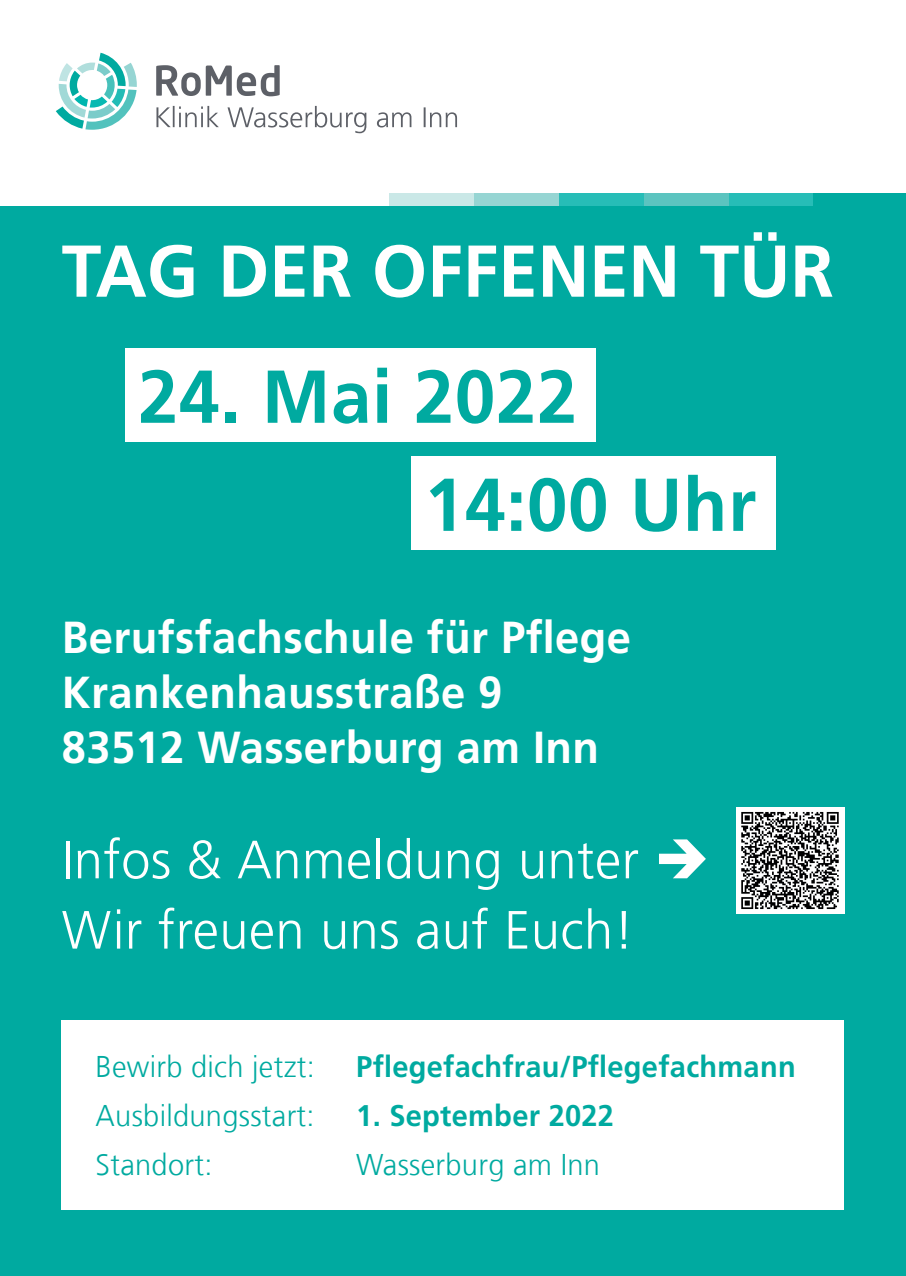
<style>
.page{position:relative;width:906px;height:1276px;background:#fff}
.page>*{position:absolute;margin:0;border:0;box-sizing:border-box;transform-origin:0 0}
.t1{font:700 74.7px/108px "Frutiger LT Com";letter-spacing:.01em;color:#00aaa0}
.t2{font:700 73.2px "Frutiger LT Com";color:#fff}
.t3{font:300 53.78px/70.3px "Frutiger LT Com";letter-spacing:.01em;color:#fff}
.t4{font:700 44.85px/55.3px "Frutiger LT Com";letter-spacing:.01em;color:#fff}
.t5{font:300 29.92px "Frutiger LT Com";letter-spacing:.01em;color:#00aaa0}
.t6{font:700 29.92px "Frutiger LT Com";letter-spacing:.01em;color:#00aaa0}
</style>
<div class="page">
<div style="left:0;top:206px;width:906px;height:1070px;background:#00aaa0"></div>
<svg style="left:56px;top:53px;width:81px;height:77px"></svg>
<svg style="left:156px;top:106px;width:301px;height:27px"></svg>
<svg style="left:156px;top:65px;width:124px;height:31px"></svg>
<div style="left:813px;top:193px;width:93px;height:13px;background:#00aaa0"></div>
<div style="left:728px;top:193px;width:85px;height:13px;background:#27bdb7"></div>
<div style="left:643px;top:193px;width:85px;height:13px;background:#5cc4c0"></div>
<div style="left:559px;top:193px;width:84px;height:13px;background:#27bdb7"></div>
<div style="left:474px;top:193px;width:85px;height:13px;background:#96d5d3"></div>
<div style="left:389px;top:193px;width:85px;height:13px;background:#cae8e7"></div>
<img style="left:736px;top:808px;width:108px;height:105px">
<div style="left:125px;top:348px;width:471px;height:93px;background:#fff"></div>
<div style="left:411px;top:456px;width:365px;height:93px;background:#fff"></div>
<div style="left:62px;top:1020px;width:782px;height:189px;background:#fff"></div>
<h2 class="t2" style="left:62px;top:228px;width:773px">TAG DER OFFENEN TÜR</h2>
<h1 class="t1" style="left:424px;top:343px;width:334px;text-indent:-286px">24. Mai 2022<br>14:00 Uhr</h1>
<p class="t4" style="left:62px;top:609px;width:571px">Berufsfachschule für Pflege<br>Krankenhausstraße 9<br>83512 Wasserburg am Inn</p>
<p class="t3" style="left:62px;top:825px;width:650px">Infos &amp; Anmeldung unter ➔<br>Wir freuen uns auf Euch!</p>
<p class="t5" style="left:96px;top:1049px;width:221px">Bewirb dich jetzt:</p>
<p class="t6" style="left:356px;top:1048px;width:441px">Pflegefachfrau/Pflegefachmann</p>
<p class="t5" style="left:96px;top:1098px;width:220px">Ausbildungsstart:</p>
<p class="t6" style="left:356px;top:1098px;width:259px">1. September 2022</p>
<p class="t5" style="left:96px;top:1147px;width:118px">Standort:</p>
<p class="t5" style="left:356px;top:1147px;width:245px">Wasserburg am Inn</p>
</div>
